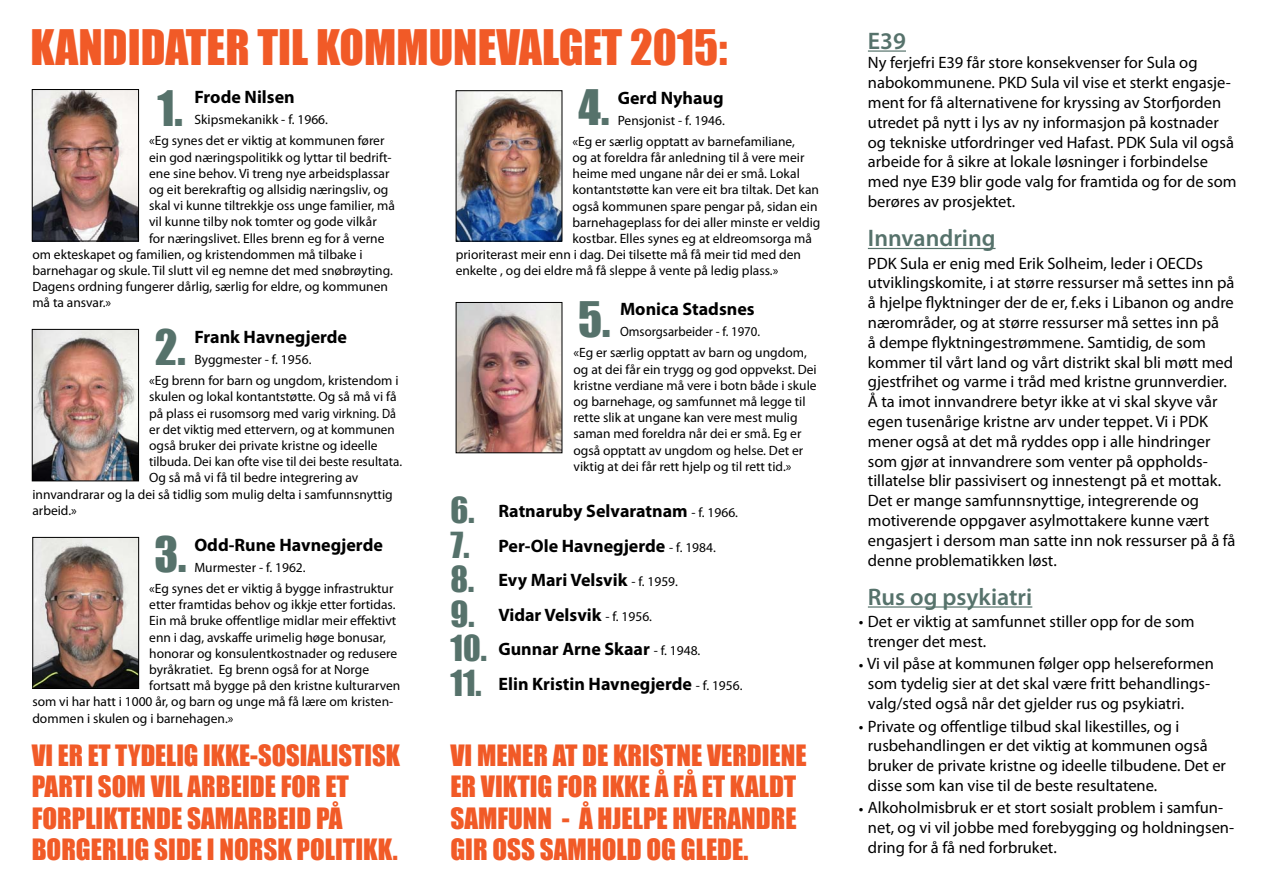
<style>
.page{position:relative;width:1263px;height:893px;background:#fff}
.page>*{position:absolute;margin:0;border:0;box-sizing:border-box;transform-origin:0 0}
.t1{font:45px "Impact";color:#f15a27}
.t2{font:45px "Impact";color:#56726b}
.t3{font:27px/31.5px "Impact";color:#f15a27}
.t4{font:600 24px "Myriad Pro";color:#56726b}
.t5{font:700 18px "Myriad Pro";color:#000}
.t6{font:16.5px/19.8px "Myriad Pro";color:#000}
.t7{font:13.5px/16.2px "Myriad Pro";color:#000}
.t8{font:13.5px/21px "Myriad Pro";color:#000;text-align:center;scale:.95 1}
.s1{font-family:"Impact";font-weight:400;font-size:33px;color:#56726b}
.s2{font-weight:400;font-size:13.5px}
</style>
<div class="page">
<img style="left:34px;top:91px;width:103px;height:148px">
<div style="left:32px;top:89px;width:107px;height:152px;border:1px solid #000"></div>
<img style="left:34px;top:331px;width:103px;height:148px">
<div style="left:32px;top:329px;width:107px;height:152px;border:1px solid #000"></div>
<img style="left:458px;top:304px;width:102px;height:147px">
<img style="left:34px;top:539px;width:103px;height:148px">
<div style="left:32px;top:537px;width:107px;height:152px;border:1px solid #000"></div>
<img style="left:458px;top:92px;width:102px;height:148px">
<div style="left:456px;top:90px;width:106px;height:152px;border:1px solid #000"></div>
<hr style="left:868px;top:50px;width:38px;height:2px;background:#56726b">
<hr style="left:868px;top:248px;width:127px;height:1px;background:#56726b">
<hr style="left:868px;top:606px;width:164px;height:2px;background:#56726b">
<h1 class="t1" style="left:31px;top:13px;width:698px">KANDIDATER TIL KOMMUNEVALGET 2015:</h1>
<h3 class="t5" style="left:194px;top:86px;width:102px">Frode Nilsen</h3>
<p class="t7" style="left:149px;top:109px;width:237px;line-height:21px;text-indent:45px">Skipsmekanikk - f. 1966.<br>«Eg synes det er viktig at kommunen fører</p>
<p class="t7" style="left:149px;top:149px;width:244px">ein god næringspolitikk og lyttar til bedrift-</p>
<p class="t7" style="left:149px;top:165px;width:242px">ene sine behov. Vi treng nye arbeidsplassar</p>
<p class="t7" style="left:149px;top:181px;width:241px">og eit berekraftig og allsidig næringsliv, og</p>
<p class="t7" style="left:149px;top:197px;width:247px">skal vi kunne tiltrekkje oss unge familier, må</p>
<p class="t7" style="left:149px;top:213px;width:229px">vil kunne tilby nok tomter og gode vilkår</p>
<p class="t7" style="left:149px;top:230px;width:237px">for næringslivet. Elles brenn eg for å verne</p>
<p class="t7" style="left:32px;top:246px;width:332px">om ekteskapet og familien, og kristendommen må tilbake i</p>
<p class="t7" style="left:32px;top:262px;width:362px">barnehagar og skule. Til slutt vil eg nemne det med snøbrøyting.</p>
<p class="t7" style="left:32px;top:278px;width:357px">Dagens ordning fungerer dårlig, særlig for eldre, og kommunen</p>
<p class="t7" style="left:32px;top:294px;width:80px">må ta ansvar.»</p>
<h3 class="t5" style="left:194px;top:325px;width:154px">Frank Havnegjerde</h3>
<p class="t7" style="left:149px;top:349px;width:251px;line-height:21px;text-indent:45px">Byggmester - f. 1956.<br>«Eg brenn for barn og ungdom, kristendom i</p>
<p class="t7" style="left:149px;top:389px;width:249px">skulen og lokal kontantstøtte. Og så må vi få</p>
<p class="t7" style="left:149px;top:405px;width:248px">på plass ei rusomsorg med varig virkning. Då</p>
<p class="t7" style="left:149px;top:421px;width:247px">er det viktig med ettervern, og at kommunen</p>
<p class="t7" style="left:149px;top:437px;width:230px">også bruker dei private kristne og ideelle</p>
<p class="t7" style="left:149px;top:453px;width:254px">tilbuda. Dei kan ofte vise til dei beste resultata.</p>
<p class="t7" style="left:149px;top:470px;width:211px">Og så må vi få til bedre integrering av</p>
<p class="t7" style="left:32px;top:486px;width:362px">innvandrarar og la dei så tidlig som mulig delta i samfunnsnyttig</p>
<p class="t7" style="left:32px;top:502px;width:46px">arbeid.»</p>
<h3 class="t5" style="left:194px;top:533px;width:190px">Odd-Rune Havnegjerde</h3>
<p class="t7" style="left:149px;top:557px;width:246px;line-height:21px;text-indent:45px">Murmester - f. 1962.<br>«Eg synes det er viktig å bygge infrastruktur</p>
<p class="t7" style="left:149px;top:596px;width:248px">etter framtidas behov og ikkje etter fortidas.</p>
<p class="t7" style="left:149px;top:613px;width:249px">Ein må bruke offentlige midlar meir effektivt</p>
<p class="t7" style="left:149px;top:629px;width:238px">enn i dag, avskaffe urimelig høge bonusar,</p>
<p class="t7" style="left:149px;top:645px;width:249px">honorar og konsulentkostnader og redusere</p>
<p class="t7" style="left:149px;top:661px;width:221px">byråkratiet. Eg brenn også for at Norge</p>
<p class="t7" style="left:149px;top:677px;width:253px">fortsatt må bygge på den kristne kulturarven</p>
<p class="t7" style="left:32px;top:694px;width:362px">som vi har hatt i 1000 år, og barn og unge må få lære om kristen-</p>
<p class="t7" style="left:32px;top:710px;width:203px">dommen i skulen og i barnehagen.»</p>
<h1 class="t2" style="left:578px;top:73px;width:32px">4.</h1>
<h1 class="t2" style="left:157px;top:73px;width:27px">1.</h1>
<h3 class="t5" style="left:618px;top:86px;width:107px">Gerd Nyhaug</h3>
<p class="t7" style="left:573px;top:110px;width:224px;line-height:21px;text-indent:45px">Pensjonist - f. 1946.<br>«Eg er særlig opptatt av barnefamiliane,</p>
<p class="t7" style="left:573px;top:149px;width:233px">og at foreldra får anledning til å vere meir</p>
<p class="t7" style="left:573px;top:165px;width:229px">heime med ungane når dei er små. Lokal</p>
<p class="t7" style="left:573px;top:182px;width:248px">kontantstøtte kan vere eit bra tiltak. Det kan</p>
<p class="t7" style="left:573px;top:198px;width:246px">også kommunen spare pengar på, sidan ein</p>
<p class="t7" style="left:573px;top:214px;width:249px">barnehageplass for dei aller minste er veldig</p>
<p class="t7" style="left:573px;top:230px;width:241px">kostbar. Elles synes eg at eldreomsorga må</p>
<p class="t7" style="left:456px;top:246px;width:347px">prioriterast meir enn i dag. Dei tilsette må få meir tid med den</p>
<p class="t7" style="left:456px;top:263px;width:324px">enkelte , og dei eldre må få sleppe å vente på ledig plass.»</p>
<h3 class="t5" style="left:620px;top:298px;width:136px">Monica Stadsnes</h3>
<p class="t8" style="left:573px;top:321px;width:247px">Omsorgsarbeider - f. 1970.<br>«Eg er særlig opptatt av barn og ungdom,</p>
<p class="t7" style="left:573px;top:361px;width:245px">og at dei får ein trygg og god oppvekst. Dei kristne verdiane må vere i botn både i skule og barnehage, og samfunnet må legge til rette slik at ungane kan vere mest mulig saman med foreldra når dei er små. Eg er også opptatt av ungdom og helse. Det er viktig at dei får rett hjelp og til rett tid.»</p>
<h1 class="t2" style="left:578px;top:285px;width:34px">5.</h1>
<h1 class="t2" style="left:155px;top:312px;width:32px">2.</h1>
<h3 class="t5" style="left:450px;top:499px;width:289px"><span class="s1">6.</span> Ratnaruby Selvaratnam <span class="s2">- f. 1966.</span></h3>
<h3 class="t5" style="left:450px;top:534px;width:267px"><span class="s1">7.</span> Per-Ole Havnegjerde <span class="s2">- f. 1984.</span></h3>
<h3 class="t5" style="left:450px;top:568px;width:229px"><span class="s1">8.</span> Evy Mari Velsvik <span class="s2">- f. 1959.</span></h3>
<h3 class="t5" style="left:450px;top:603px;width:203px"><span class="s1">9.</span> Vidar Velsvik <span class="s2">- f. 1956.</span></h3>
<h3 class="t5" style="left:450px;top:637px;width:251px"><span class="s1">10.</span> Gunnar Arne Skaar <span class="s2">- f. 1948.</span></h3>
<h3 class="t5" style="left:450px;top:672px;width:294px"><span class="s1">11.</span> Elin Kristin Havnegjerde <span class="s2">- f. 1956.</span></h3>
<h1 class="t2" style="left:154px;top:520px;width:34px">3.</h1>
<h2 class="t3" style="left:32px;top:738px;width:370px">VI ER ET TYDELIG IKKE-SOSIALISTISK<br>PARTI SOM VIL ARBEIDE FOR ET<br>FORPLIKTENDE SAMAR</h2>
<h2 class="t3" style="left:32px;top:801px;width:367px;text-indent:231px">BEID PÅ<br>BORGERLIG SIDE I NORSK POLITIKK.</h2>
<h2 class="t3" style="left:450px;top:738px;width:358px">VI MENER AT DE KRISTNE VERDIENE<br>ER VIKTIG FOR IKKE Å FÅ ET KALDT<br>SAMFUNN - Å HJELPE HVERANDRE<br>GIR OSS SAMHOLD OG GLEDE.</h2>
<h3 class="t4" style="left:868px;top:25px;width:40px">E39</h3>
<p class="t6" style="left:868px;top:53px;width:370px">Ny ferjefri E39 får store konsekvenser for Sula og nabokommunene. PKD Sula vil vise et sterkt engasje&shy;ment for få alternativene for kryssing av Storfjorden utredet på nytt i lys av ny informasjon på kostnader og tekniske utfordringer ved Hafast. PDK Sula vil også arbeide for å sikre at lokale løsninger i forbindelse med nye E39 blir gode valg for framtida og for de som berøres av prosjektet.</p>
<h3 class="t4" style="left:868px;top:223px;width:129px">Innvandring</h3>
<p class="t6" style="left:868px;top:253px;width:369px">PDK Sula er enig med Erik Solheim, leder i OECDs utviklingskomite, i at større ressurser må settes inn på å hjelpe flyktninger der de er, f.eks i Libanon og andre nærområder, og at større ressurser må settes inn på<br>å dempe flyktningestrømmene. Samtidig, de som kommer til vårt land og vårt distrikt skal bli møtt med gjestfrihet og varme i tråd med kristne grunnverdier.<br>Å ta imot innvandrere betyr ikke at vi skal skyve vår egen tusenårige kristne arv under teppet. Vi i PDK mener også at det må ryddes opp i alle hindringer som gjør at innvandrere som venter på oppholds&shy;tillatelse blir passivisert og innestengt på et mottak.<br>Det er mange samfunnsnyttige, integrerende og motiverende oppgaver asylmottakere kunne vært engasjert i dersom man satte inn nok ressurser på å få denne problematikken løst.</p>
<h3 class="t4" style="left:868px;top:581px;width:166px">Rus og psykiatri</h3>
<p class="t6" style="left:868px;top:611px;width:328px;text-indent:-9px">• Det er viktig at samfunnet stiller opp for de som trenger det mest.</p>
<p class="t6" style="left:868px;top:654px;width:348px;text-indent:-9px">• Vi vil påse at kommunen følger opp helsereformen som tydelig sier at det skal være fritt behandlings&shy;valg/sted også når det gjelder rus og psykiatri.</p>
<p class="t6" style="left:868px;top:716px;width:360px;text-indent:-9px">• Private og offentlige tilbud skal likestilles, og i rusbehandlingen er det viktig at kommunen også bruker de private kristne og ideelle tilbudene. Det er disse som kan vise til de beste resultatene.</p>
<p class="t6" style="left:868px;top:798px;width:368px;text-indent:-9px">• Alkoholmisbruk er et stort sosialt problem i samfun&shy;net, og vi vil jobbe med forebygging og holdningsen&shy;dring for å få ned forbruket.</p>
</div>
